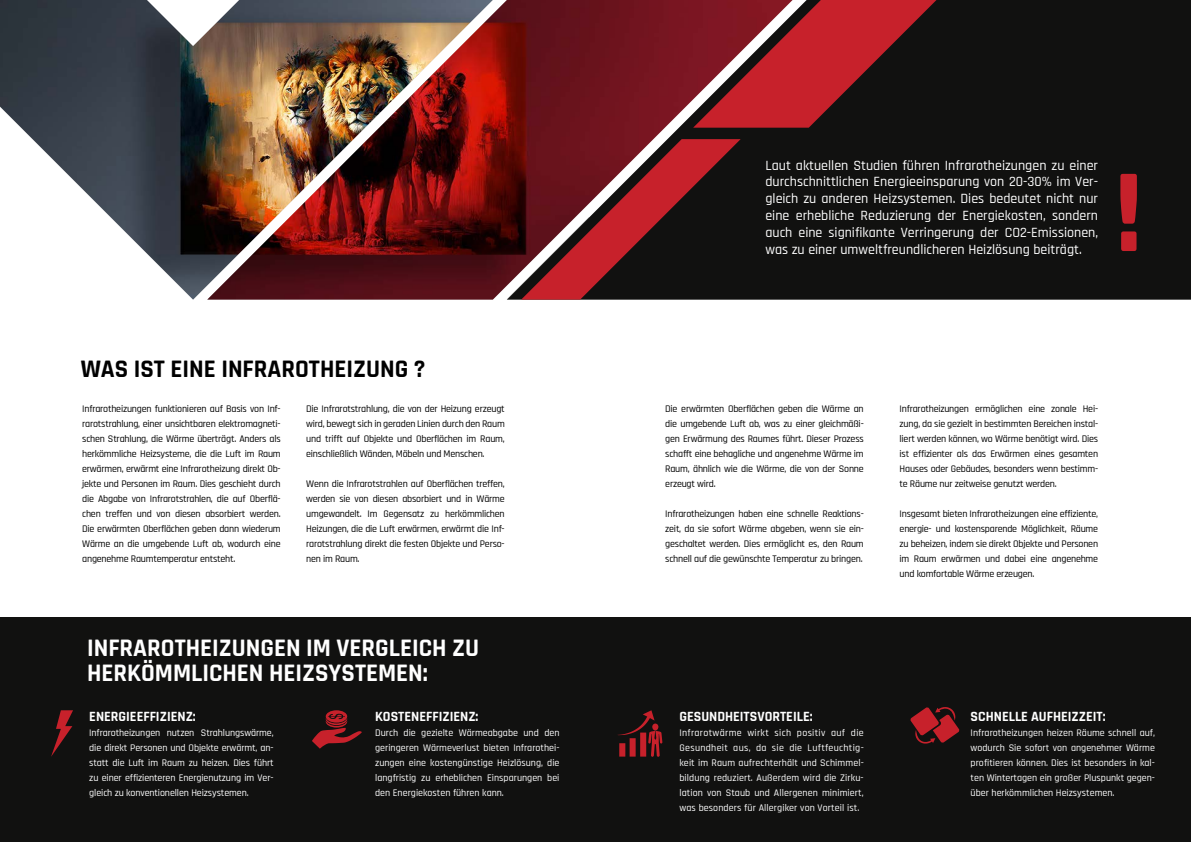
<style>
.page{position:relative;width:1191px;height:842px;background:#fff}
.page>*{position:absolute;margin:0;border:0;box-sizing:border-box;transform-origin:0 0}
.t1{font:700 120px "Rajdhani";color:#c7212b}
.t2{font:700 25px/25px "Rajdhani";color:#fff}
.t3{font:700 25px "Rajdhani";color:#000}
.t4{font:500 14px/16.8px "Rajdhani";color:#fff;text-align:justify}
.t5{font:700 14px "Rajdhani";color:#fff}
.t6{font:500 10px/15px "Rajdhani";letter-spacing:-.02em;color:#000;text-align:justify}
.t7{font:500 10px/15px "Rajdhani";color:#fff;text-align:justify}
</style>
<div class="page">
<div style="left:0;top:617px;width:1191px;height:225px;background:#111110"></div>
<img style="left:0;top:0;width:207px;height:300px">
<div style="left:792px;top:0;width:399px;height:300px;background:#111110"></div>
<svg style="left:792px;top:0;width:144px;height:128px;background:#751b20"></svg>
<img style="left:207px;top:0;width:585px;height:300px">
<svg style="left:51px;top:710px;width:22px;height:47px"></svg>
<svg style="left:312px;top:710px;width:50px;height:39px"></svg>
<svg style="left:617px;top:710px;width:45px;height:47px"></svg>
<svg style="left:910px;top:707px;width:49px;height:37px"></svg>
<p class="t4" style="left:765px;top:157px;width:334px">Laut aktuellen Studien führen Infrarotheizungen zu einer durchschnittlichen Energieeinsparung von 20-30% im Ver&shy;gleich zu anderen Heizsystemen. Dies bedeutet nicht nur eine erhebliche Reduzierung der Energiekosten, sondern auch eine signifikante Verringerung der CO2-Emissionen, was zu einer umweltfreundlicheren Heizlösung beiträgt.</p>
<h1 class="t1" style="left:1114px;top:139px;width:30px">!</h1>
<h2 class="t3" style="left:81px;top:354px;width:346px">WAS IST EINE INFRAROTHEIZUNG ?</h2>
<p class="t6" style="left:82px;top:401px;width:200px">Infrarotheizungen funktionieren auf Basis von Inf&shy;rarotstrahlung, einer unsichtbaren elektromagneti&shy;schen Strahlung, die Wärme überträgt. Anders als herkömmliche Heizsysteme, die die Luft im Raum erwärmen, erwärmt eine Infrarotheizung direkt Ob&shy;jekte und Personen im Raum. Dies geschieht durch die Abgabe von Infrarotstrahlen, die auf Oberflä&shy;chen treffen und von diesen absorbiert werden.<br>Die erwärmten Oberflächen geben dann wiederum Wärme an die umgebende Luft ab, wodurch eine angenehme Raumtemperatur entsteht.</p>
<p class="t6" style="left:665px;top:401px;width:200px">Die erwärmten Oberflächen geben die Wärme an die umgebende Luft ab, was zu einer gleichmäßi&shy;gen Erwärmung des Raumes führt. Dieser Prozess schafft eine behagliche und angenehme Wärme im Raum, ähnlich wie die Wärme, die von der Sonne erzeugt wird.</p>
<p class="t6" style="left:306px;top:401px;width:200px">Die Infrarotstrahlung, die von der Heizung erzeugt wird, bewegt sich in geraden Linien durch den Raum und trifft auf Objekte und Oberflächen im Raum, einschließlich Wänden, Möbeln und Menschen.</p>
<p class="t6" style="left:306px;top:476px;width:200px">Wenn die Infrarotstrahlen auf Oberflächen treffen, werden sie von diesen absorbiert und in Wärme umgewandelt. Im Gegensatz zu herkömmlichen Heizungen, die die Luft erwärmen, erwärmt die Inf&shy;rarotstrahlung direkt die festen Objekte und Perso&shy;nen im Raum.</p>
<p class="t6" style="left:665px;top:506px;width:200px">Infrarotheizungen haben eine schnelle Reaktions&shy;zeit, da sie sofort Wärme abgeben, wenn sie ein&shy;geschaltet werden. Dies ermöglicht es, den Raum schnell auf die gewünschte Temperatur zu bringen.</p>
<p class="t6" style="left:899px;top:401px;width:200px">Infrarotheizungen ermöglichen eine zonale Hei&shy;zung, da sie gezielt in bestimmten Bereichen instal&shy;liert werden können, wo Wärme benötigt wird. Dies ist effizienter als das Erwärmen eines gesamten Hauses oder Gebäudes, besonders wenn bestimm&shy;te Räume nur zeitweise genutzt werden.</p>
<p class="t6" style="left:899px;top:506px;width:200px">Insgesamt bieten Infrarotheizungen eine effiziente, energie- und kostensparende Möglichkeit, Räume zu beheizen, indem sie direkt Objekte und Personen im Raum erwärmen und dabei eine angenehme und komfortable Wärme erzeugen.</p>
<h2 class="t2" style="left:87px;top:636px;width:394px">INFRAROTHEIZUNGEN IM VERGLEICH ZU<br>HERKÖMMLICHEN HEIZSYSTEMEN:</h2>
<h3 class="t5" style="left:89px;top:708px;width:108px">ENERGIEEFFIZIENZ:</h3>
<p class="t7" style="left:89px;top:725px;width:186px">Infrarotheizungen nutzen Strahlungswärme, die direkt Personen und Objekte erwärmt, an&shy;statt die Luft im Raum zu heizen. Dies führt zu einer effizienteren Energienutzung im Ver&shy;gleich zu konventionellen Heizsystemen.</p>
<h3 class="t5" style="left:375px;top:708px;width:105px">KOSTENEFFIZIENZ:</h3>
<p class="t7" style="left:375px;top:725px;width:186px">Durch die gezielte Wärmeabgabe und den geringeren Wärmeverlust bieten Infrarothei&shy;zungen eine kostengünstige Heizlösung, die langfristig zu erheblichen Einsparungen bei den Energiekosten führen kann.</p>
<h3 class="t5" style="left:679px;top:708px;width:135px">GESUNDHEITSVORTEILE:</h3>
<p class="t7" style="left:679px;top:725px;width:186px">Infrarotwärme wirkt sich positiv auf die Gesundheit aus, da sie die Luftfeuchtig&shy;keit im Raum aufrechterhält und Schimmel&shy;bildung reduziert. Außerdem wird die Zirku&shy;lation von Staub und Allergenen minimiert, was besonders für Allergiker von Vorteil ist.</p>
<h3 class="t5" style="left:970px;top:708px;width:136px">SCHNELLE AUFHEIZZEIT:</h3>
<p class="t7" style="left:970px;top:725px;width:186px">Infrarotheizungen heizen Räume schnell auf, wodurch Sie sofort von angenehmer Wärme profitieren können. Dies ist besonders in kal&shy;ten Wintertagen ein großer Pluspunkt gegen&shy;über herkömmlichen Heizsystemen.</p>
</div>
